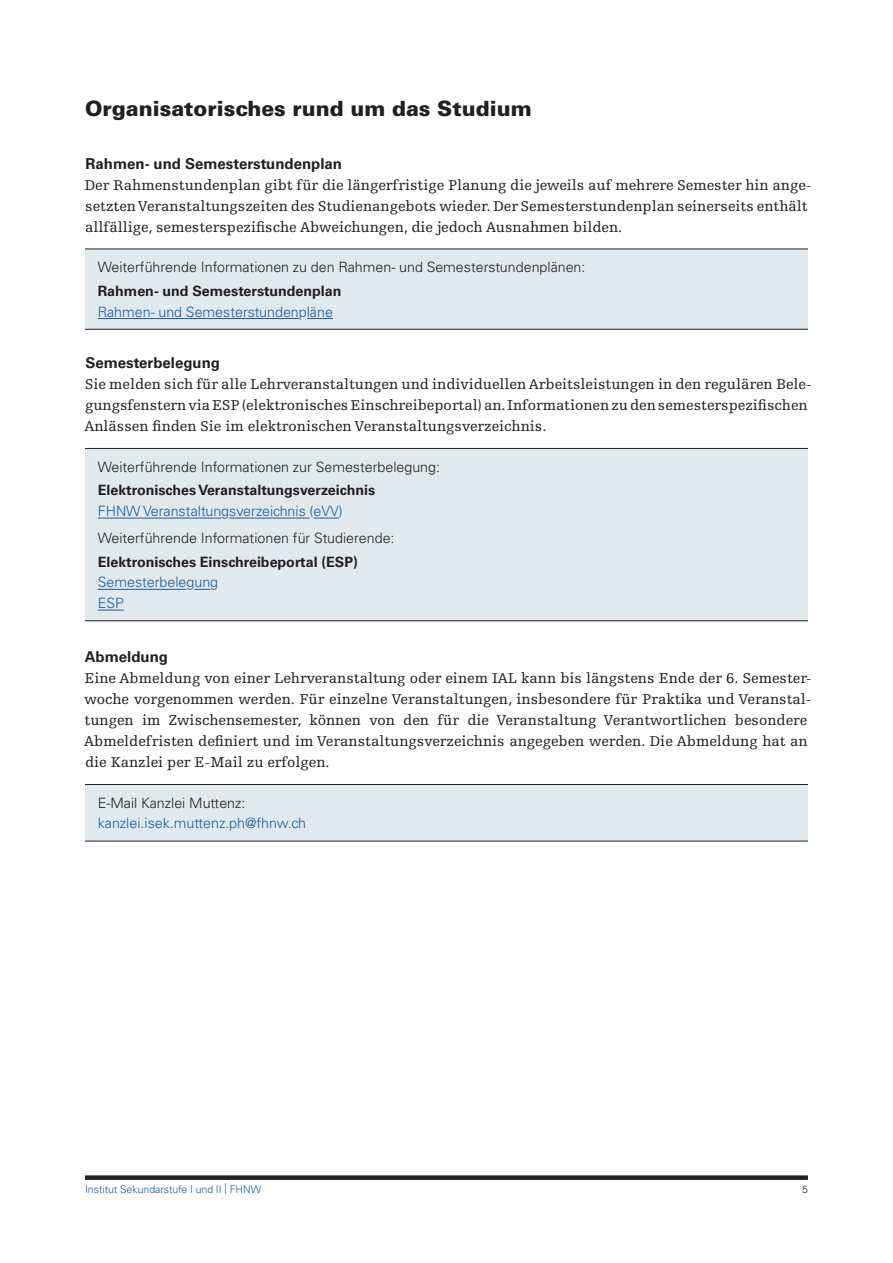
<style>
.page{position:relative;width:893px;height:1263px;background:#fff}
.page>*{position:absolute;margin:0;border:0;box-sizing:border-box;transform-origin:0 0}
.t1{font:900 21px "Univers LT Std";color:#231f20}
.t2{font:15px/21px "Egyptienne FLT Std";color:#231f20}
.t3{font:700 15px "Univers LT Std";color:#231f20}
.t4{font:300 14.25px "Univers LT Std";color:#231f20}
.t5{font:300 14.25px/20.7px "Univers LT Std";color:#175d9e}
.t6{font:700 14.25px "Univers LT Std";color:#231f20}
.t7{font:300 10.5px "Univers LT Std";color:#175d9e}
.t8{font:300 10.5px "Univers LT Std";color:#231f20}
</style>
<div class="page">
<div style="left:85px;top:1175px;width:723px;height:5px;background:#231f20"></div>
<div style="left:85px;top:249px;width:723px;height:80px;background:#e2e9ed"></div>
<hr style="left:85px;top:249px;width:723px;height:1px;background:#231f20">
<hr style="left:85px;top:329px;width:723px;height:1px;background:#231f20">
<hr style="left:98px;top:318px;width:201px;height:1px;background:#175d9e">
<svg style="left:307px;top:318px;width:26px;height:1px"></svg>
<div style="left:85px;top:448px;width:723px;height:173px;background:#e2e9ed"></div>
<hr style="left:85px;top:448px;width:723px;height:1px;background:#231f20">
<hr style="left:85px;top:620px;width:723px;height:1px;background:#231f20">
<hr style="left:98px;top:518px;width:123px;height:1px;background:#175d9e">
<hr style="left:229px;top:518px;width:81px;height:1px;background:#175d9e">
<svg style="left:314px;top:518px;width:25px;height:1px"></svg>
<hr style="left:98px;top:589px;width:88px;height:1px;background:#175d9e">
<svg style="left:194px;top:589px;width:16px;height:1px"></svg>
<svg style="left:98px;top:610px;width:26px;height:1px"></svg>
<div style="left:85px;top:784px;width:723px;height:57px;background:#e2e9ed"></div>
<hr style="left:85px;top:784px;width:723px;height:1px;background:#231f20">
<hr style="left:85px;top:841px;width:723px;height:1px;background:#231f20">
<h1 class="t1" style="left:85px;top:95px;width:448px">Organisatorisches rund um das Studium</h1>
<p class="t3" style="left:86px;top:154px;width:258px">Rahmen- und Semesterstundenplan</p>
<p class="t2" style="left:84px;top:174px;width:729px">Der Rahmenstundenplan gibt für die längerfristige Planung die jeweils auf mehrere Semester hin ange&shy;setzten Veranstaltungszeiten des Studienangebots wieder. Der Semesterstundenplan seinerseits enthält allfällige, semesterspezifische Abweichungen, die jedoch Ausnahmen bilden.</p>
<p class="t4" style="left:98px;top:258px;width:489px">Weiterführende Informationen zu den Rahmen- und Semesterstundenplänen:</p>
<p class="t6" style="left:98px;top:282px;width:245px">Rahmen- und Semesterstundenplan</p>
<p class="t5" style="left:98px;top:301px;width:237px">Rahmen- und Semesterstundenpläne</p>
<p class="t3" style="left:85px;top:354px;width:136px">Semesterbelegung</p>
<p class="t2" style="left:84px;top:374px;width:727px">Sie melden sich für alle Lehrveranstaltungen und individuellen Arbeitsleistungen in den regulären Bele&shy;gungsfenstern via ESP (elektronisches Einschreibeportal) an. Informationen zu den semesterspezifischen<br>Anlässen finden Sie im elektronischen Veranstaltungsverzeichnis.</p>
<p class="t4" style="left:98px;top:458px;width:344px">Weiterführende Informationen zur Semesterbelegung:</p>
<p class="t6" style="left:98px;top:482px;width:279px">Elektronisches Veranstaltungsverzeichnis</p>
<p class="t5" style="left:98px;top:501px;width:247px">FHNW Veranstaltungsverzeichnis (eVV)</p>
<p class="t4" style="left:98px;top:529px;width:298px">Weiterführende Informationen für Studierende:</p>
<p class="t6" style="left:98px;top:553px;width:262px">Elektronisches Einschreibeportal (ESP)</p>
<p class="t5" style="left:98px;top:572px;width:122px">Semesterbelegung<br>ESP</p>
<p class="t3" style="left:85px;top:648px;width:85px">Abmeldung</p>
<p class="t2" style="left:84px;top:668px;width:729px">Eine Abmeldung von einer Lehrveranstaltung oder einem IAL kann bis längstens Ende der 6. Semester&shy;woche vorgenommen werden. Für einzelne Veranstaltungen, insbesondere für Praktika und Veranstal&shy;tungen im Zwischensemester, können von den für die Veranstaltung Verantwortlichen besondere Abmeldefristen definiert und im Veranstaltungsverzeichnis angegeben werden. Die Abmeldung hat an die Kanzlei per E-Mail zu erfolgen.</p>
<p class="t4" style="left:98px;top:794px;width:149px">E-Mail Kanzlei Muttenz:</p>
<p class="t5" style="left:98px;top:813px;width:210px">kanzlei.isek.muttenz.ph@fhnw.ch</p>
<p class="t7" style="left:85px;top:1182px;width:178px">Institut Sekundarstufe I und II | FHNW</p>
<p class="t8" style="left:802px;top:1182px;width:7px">5</p>
</div>
